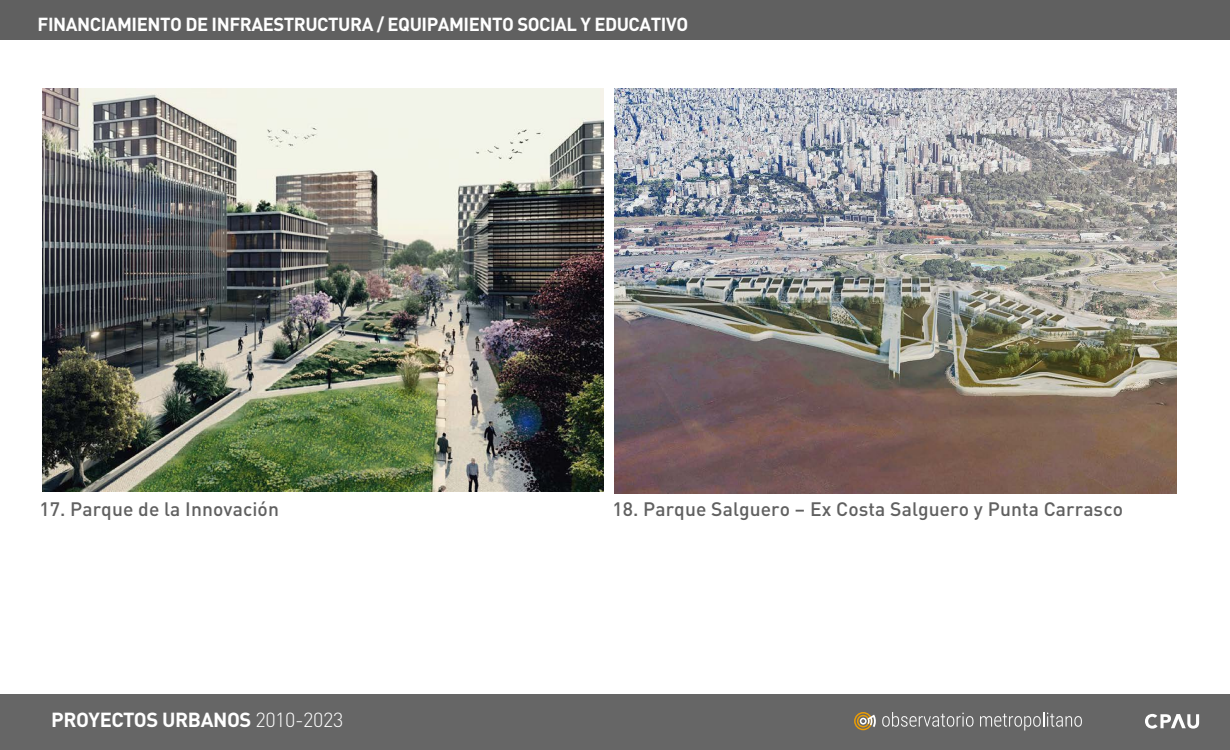
<style>
.page{position:relative;width:1230px;height:750px;background:#fff}
.page>*{position:absolute;margin:0;border:0;box-sizing:border-box;transform-origin:0 0}
.t1{font:700 20.12px "DIN";letter-spacing:-.02em;color:#fff}
.t2{font:500 19.25px "DIN";letter-spacing:.005em;color:#606060}
.t3{font:700 18.64px "DIN";letter-spacing:-.025em;color:#fff}
.s1{font-weight:300}
</style>
<div class="page">
<div style="left:0;top:694px;width:1230px;height:56px;background:#666"></div>
<svg style="left:854px;top:712px;width:22px;height:18px"></svg>
<svg style="left:882px;top:712px;width:91px;height:14px"></svg>
<svg style="left:980px;top:712px;width:102px;height:18px"></svg>
<svg style="left:1145px;top:714px;width:54px;height:14px"></svg>
<div style="left:0;top:0;width:1230px;height:39px;background:#606060"></div>
<img style="left:42px;top:89px;width:561px;height:403px">
<img style="left:615px;top:89px;width:561px;height:404px">
<p class="t3" style="left:38px;top:12px;width:652px">FINANCIAMIENTO DE INFRAESTRUCTURA / EQUIPAMIENTO SOCIAL Y EDUCATIVO</p>
<p class="t2" style="left:39px;top:497px;width:241px">17. Parque de la Innovación</p>
<p class="t2" style="left:612px;top:497px;width:512px">18. Parque Salguero – Ex Costa Salguero y Punta Carrasco</p>
<p class="t1" style="left:51px;top:706px;width:294px">PROYECTOS URBANOS <span class="s1">2010-2023</span></p>
</div>
